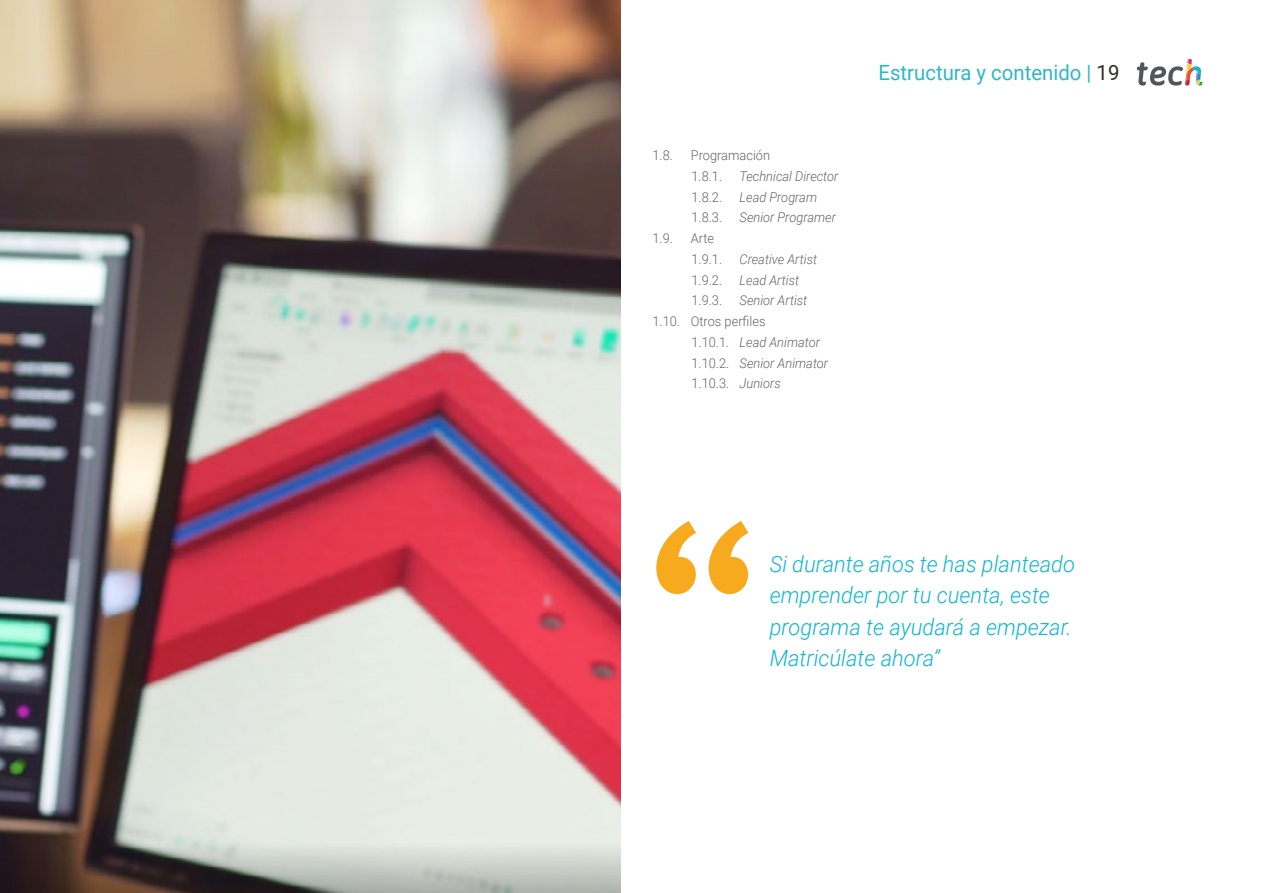
<style>
.page{position:relative;width:1263px;height:893px;background:#fff}
.page>*{position:absolute;margin:0;border:0;box-sizing:border-box;transform-origin:0 0}
.t1{font:italic 300 22.5px/31.5px "Roboto";color:#0fb6cf}
.t2{font:21px "Roboto";color:#2db8c5}
.t3{font:300 13.5px/20.7px "Roboto";color:#61646a;scale:.95 1}
.t4{font:italic 300 13.5px "Roboto";color:#61646a;scale:.95 1}
.s1{font-style:italic}
.s2{color:#312e20}
</style>
<div class="page">
<img style="left:0;top:0;width:621px;height:893px">
<svg style="left:1137px;top:59px;width:65px;height:27px"></svg>
<svg style="left:656px;top:521px;width:92px;height:73px"></svg>
<p class="t3" style="left:652px;top:144px;width:23px">1.8.</p>
<p class="t3" style="left:691px;top:144px;width:85px">Programación<br>1.8.1.</p>
<p class="t4" style="left:739px;top:167px;width:106px">Technical Director</p>
<p class="t3" style="left:691px;top:186px;width:34px">1.8.2.</p>
<p class="t4" style="left:739px;top:187px;width:83px">Lead Program</p>
<p class="t3" style="left:691px;top:207px;width:34px">1.8.3.</p>
<p class="t4" style="left:739px;top:208px;width:103px">Senior Programer</p>
<p class="t3" style="left:652px;top:227px;width:23px">1.9.</p>
<p class="t3" style="left:691px;top:227px;width:34px">Arte<br>1.9.1.</p>
<p class="t4" style="left:739px;top:250px;width:83px">Creative Artist</p>
<p class="t3" style="left:691px;top:269px;width:34px">1.9.2.</p>
<p class="t4" style="left:739px;top:270px;width:64px">Lead Artist</p>
<p class="t3" style="left:691px;top:290px;width:34px">1.9.3.</p>
<p class="t4" style="left:739px;top:291px;width:73px">Senior Artist</p>
<p class="t3" style="left:691px;top:310px;width:145px;text-indent:-39px">1.10. Otros perfiles<br>1.10.1. <span class="s1">Lead Animator<br></span>1.10.2. <span class="s1">Senior Animator<br></span>1.10.3. <span class="s1">Juniors</span></p>
<h2 class="t2" style="left:878px;top:57px;width:242px">Estructura y contenido | <span class="s2">19</span></h2>
<h1 class="t1" style="left:770px;top:547px;width:307px">Si durante años te has planteado emprender por tu cuenta, este programa te ayudará a empezar.<br>Matricúlate ahora”</h1>
</div>
